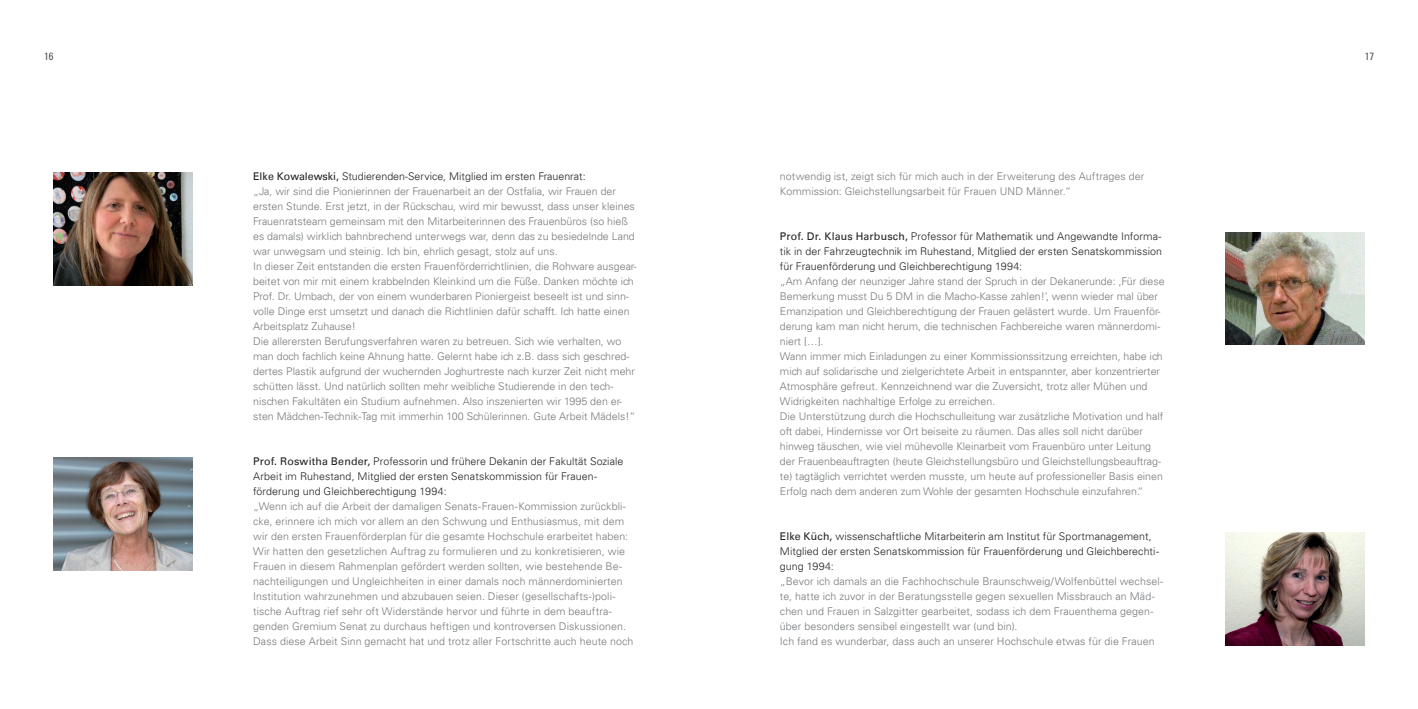
<style>
.page{position:relative;width:1418px;height:709px;background:#fff}
.page>*{position:absolute;margin:0;border:0;box-sizing:border-box;transform-origin:0 0}
.t1{font:300 10.62px/15px "Univers LT";color:#76787b}
.t2{font:300 10.62px/15px "Univers LT";letter-spacing:.005em;color:#231f20}
.t3{font:condensed 10.62px "Univers LT";color:#57585a}
.s1{font-weight:400}
</style>
<div class="page">
<img style="left:53px;top:172px;width:139px;height:113px">
<img style="left:1225px;top:532px;width:139px;height:113px">
<img style="left:53px;top:457px;width:139px;height:113px">
<img style="left:1225px;top:232px;width:139px;height:113px">
<p class="t3" style="left:44px;top:49px;width:11px">16</p>
<p class="t3" style="left:1364px;top:49px;width:11px">17</p>
<p class="t2" style="left:253px;top:169px;width:334px"><span class="s1">Elke Kowalewski,</span> Studierenden-Service, Mitglied im ersten Frauenrat:</p>
<p class="t1" style="left:253px;top:184px;width:383px">„Ja, wir sind die Pionierinnen der Frauenarbeit an der Ostfalia, wir Frauen der ersten Stunde. Erst jetzt, in der Rückschau, wird mir bewusst, dass unser kleines Frauenratsteam gemeinsam mit den Mitarbeiterinnen des Frauenbüros (so hieß es damals) wirklich bahnbrechend unterwegs war, denn das zu besiedelnde Land war unwegsam und steinig. Ich bin, ehrlich gesagt, stolz auf uns.</p>
<p class="t1" style="left:253px;top:259px;width:385px">In dieser Zeit entstanden die ersten Frauenförderrichtlinien, die Rohware ausgear&shy;beitet von mir mit einem krabbelnden Kleinkind um die Füße. Danken möchte ich Prof. Dr. Umbach, der von einem wunderbaren Pioniergeist beseelt ist und sinn&shy;volle Dinge erst umsetzt und danach die Richtlinien dafür schafft. Ich hatte einen Arbeitsplatz Zuhause!</p>
<p class="t1" style="left:253px;top:334px;width:384px">Die allerersten Berufungsverfahren waren zu betreuen. Sich wie verhalten, wo man doch fachlich keine Ahnung hatte. Gelernt habe ich z.B. dass sich geschred&shy;dertes Plastik aufgrund der wuchernden Joghurtreste nach kurzer Zeit nicht mehr schütten lässt. Und natürlich sollten mehr weibliche Studierende in den tech&shy;nischen Fakultäten ein Studium aufnehmen. Also inszenierten wir 1995 den er&shy;sten Mädchen-Technik-Tag mit immerhin 100 Schülerinnen. Gute Arbeit Mädels!“</p>
<p class="t2" style="left:253px;top:454px;width:372px"><span class="s1">Prof. Roswitha Bender,</span> Professorin und frühere Dekanin der Fakultät Soziale<br>Arbeit im Ruhestand, Mitglied der ersten Senatskommission für Frauen&shy;förderung und Gleichberechtigung 1994:</p>
<p class="t1" style="left:253px;top:499px;width:382px">„Wenn ich auf die Arbeit der damaligen Senats-Frauen-Kommission zurückbli&shy;cke, erinnere ich mich vor allem an den Schwung und Enthusiasmus, mit dem wir den ersten Frauenförderplan für die gesamte Hochschule erarbeitet haben:<br>Wir hatten den gesetzlichen Auftrag zu formulieren und zu konkretisieren, wie Frauen in diesem Rahmenplan gefördert werden sollten, wie bestehende Be&shy;nachteiligungen und Ungleichheiten in einer damals noch männerdominierten Institution wahrzunehmen und abzubauen seien. Dieser (gesellschafts-)poli&shy;tische Auftrag rief sehr oft Widerstände hervor und führte in dem beauftra&shy;genden Gremium Senat zu durchaus heftigen und kontroversen Diskussionen.<br>Dass diese Arbeit Sinn gemacht hat und trotz aller Fortschritte auch heute noch</p>
<p class="t1" style="left:780px;top:169px;width:366px">notwendig ist, zeigt sich für mich auch in der Erweiterung des Auftrages der<br>Kommission: Gleichstellungsarbeit für Frauen UND Männer.“</p>
<p class="t2" style="left:780px;top:229px;width:384px;text-align:justify"><span class="s1">Prof. Dr. Klaus Harbusch,</span> Professor für Mathematik und Angewandte Informa&shy;tik in der Fahrzeugtechnik im Ruhestand, Mitglied der ersten Senatskommission für Frauenförderung und Gleichberechtigung 1994:</p>
<p class="t1" style="left:780px;top:274px;width:386px">„Am Anfang der neunziger Jahre stand der Spruch in der Dekanerunde: ‚Für diese Bemerkung musst Du 5 DM in die Macho-Kasse zahlen!‘, wenn wieder mal über Emanzipation und Gleichberechtigung der Frauen gelästert wurde. Um Frauenför&shy;derung kam man nicht herum, die technischen Fachbereiche waren männerdomi&shy;niert […].</p>
<p class="t1" style="left:780px;top:349px;width:384px">Wann immer mich Einladungen zu einer Kommissionssitzung erreichten, habe ich mich auf solidarische und zielgerichtete Arbeit in entspannter, aber konzentrierter Atmosphäre gefreut. Kennzeichnend war die Zuversicht, trotz aller Mühen und Widrigkeiten nachhaltige Erfolge zu erreichen.</p>
<p class="t1" style="left:780px;top:409px;width:385px">Die Unterstützung durch die Hochschulleitung war zusätzliche Motivation und half oft dabei, Hindernisse vor Ort beiseite zu räumen. Das alles soll nicht darüber hinweg täuschen, wie viel mühevolle Kleinarbeit vom Frauenbüro unter Leitung der Frauenbeauftragten (heute Gleichstellungsbüro und Gleichstellungsbeauftrag&shy;te) tagtäglich verrichtet werden musste, um heute auf professioneller Basis einen Erfolg nach dem anderen zum Wohle der gesamten Hochschule einzufahren.“</p>
<p class="t2" style="left:780px;top:529px;width:380px"><span class="s1">Elke Küch,</span> wissenschaftliche Mitarbeiterin am Institut für Sportmanagement,<br>Mitglied der ersten Senatskommission für Frauenförderung und Gleichberechti&shy;gung 1994:</p>
<p class="t1" style="left:780px;top:574px;width:385px">„Bevor ich damals an die Fachhochschule Braunschweig/Wolfenbüttel wechsel&shy;te, hatte ich zuvor in der Beratungsstelle gegen sexuellen Missbrauch an Mäd&shy;chen und Frauen in Salzgitter gearbeitet, sodass ich dem Frauenthema gegen&shy;über besonders sensibel eingestellt war (und bin).</p>
<p class="t1" style="left:780px;top:634px;width:376px">Ich fand es wunderbar, dass auch an unserer Hochschule etwas für die Frauen</p>
</div>
